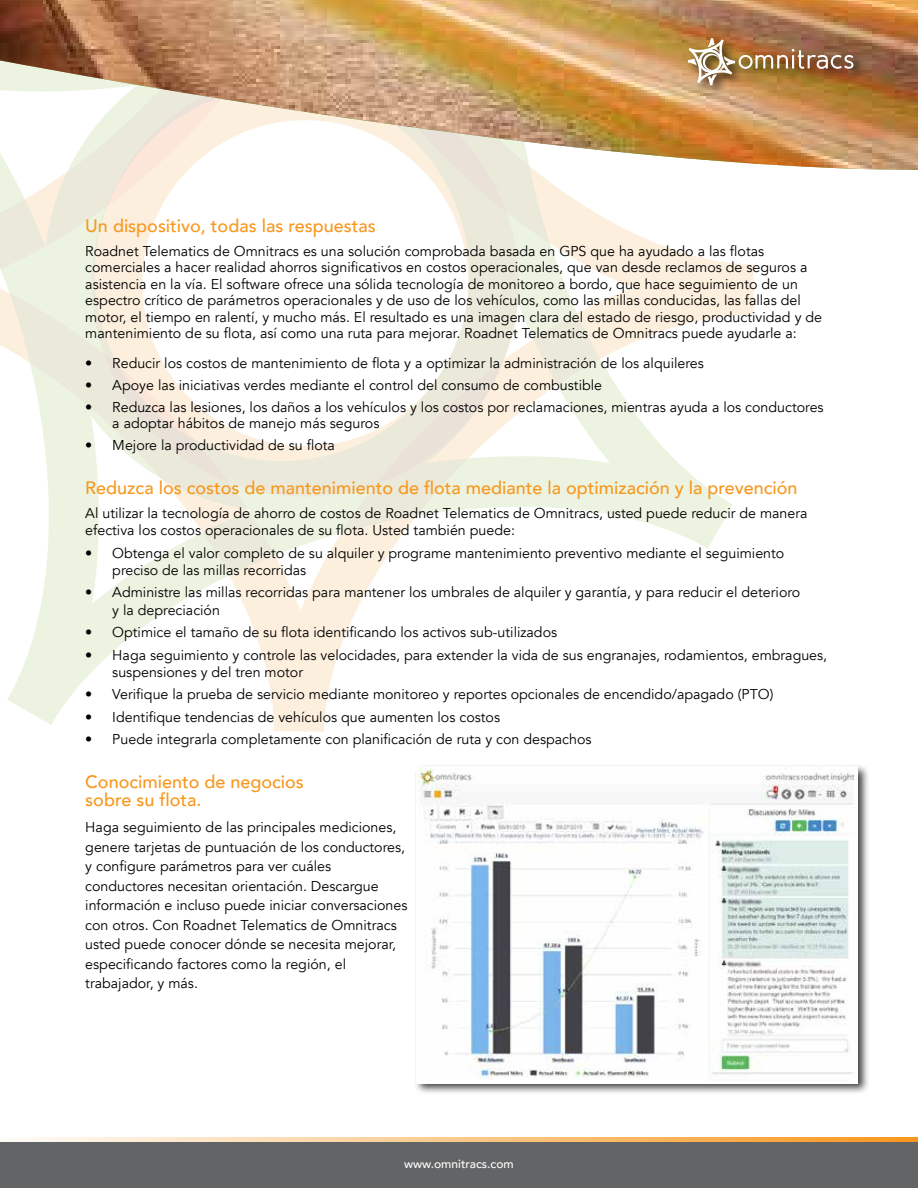
<style>
.page{position:relative;width:918px;height:1188px;background:#fff}
.page>*{position:absolute;margin:0;border:0;box-sizing:border-box;transform-origin:0 0}
.t1{font:500 18px/18px "Avenir";color:#f8971d}
.t2{font:14.25px/19.5px "Avenir";color:#000}
.t3{font:500 12px "Avenir";color:#fff}
</style>
<div class="page">
<svg style="left:0;top:170px;width:733px;height:555px"></svg>
<svg style="left:22px;top:1137px;width:896px;height:5px;background:#fac888"></svg>
<div style="left:0;top:1142px;width:918px;height:46px;background:#636466"></div>
<img style="left:0;top:0;width:918px;height:170px">
<div style="left:685px;top:35px;width:181px;height:63px;background:#000;opacity:.75"></div>
<img style="left:688px;top:38px;width:165px;height:47px">
<div style="left:414px;top:764px;width:456px;height:331px;background:#000;opacity:.75"></div>
<img style="left:417px;top:767px;width:441px;height:316px">
<p class="t1" style="left:85px;top:216px;width:292px">Un dispositivo, todas las respuestas</p>
<p class="t2" style="left:85px;top:243px;width:738px;line-height:16.5px">Roadnet Telematics de Omnitracs es una solución comprobada basada en GPS que ha ayudado a las flotas comerciales a hacer realidad ahorros significativos en costos operacionales, que van desde reclamos de seguros a asistencia en la vía. El software ofrece una sólida tecnología de monitoreo a bordo, que hace seguimiento de un espectro crítico de parámetros operacionales y de uso de los vehículos, como las millas conducidas, las fallas del motor, el tiempo en ralentí, y mucho más. El resultado es una imagen clara del estado de riesgo, productividad y de mantenimiento de su flota, así como una ruta para mejorar. Roadnet Telematics de Omnitracs puede ayudarle a:</p>
<p class="t2" style="left:85px;top:354px;width:620px">• Reducir los costos de mantenimiento de flota y a optimizar la administración de los alquileres</p>
<p class="t2" style="left:85px;top:376px;width:518px">• Apoye las iniciativas verdes mediante el control del consumo de combustible</p>
<p class="t2" style="left:112px;top:399px;width:713px;line-height:16.5px;text-indent:-27px">• Reduzca las lesiones, los daños a los vehículos y los costos por reclamaciones, mientras ayuda a los conductores a adoptar hábitos de manejo más seguros</p>
<p class="t2" style="left:85px;top:436px;width:251px">• Mejore la productividad de su flota</p>
<p class="t1" style="left:85px;top:478px;width:714px">Reduzca los costos de mantenimiento de flota mediante la optimización y la prevención</p>
<p class="t2" style="left:85px;top:505px;width:724px;line-height:17.1px">Al utilizar la tecnología de ahorro de costos de Roadnet Telematics de Omnitracs, usted puede reducir de manera efectiva los costos operacionales de su flota. Usted también puede:</p>
<p class="t2" style="left:112px;top:545px;width:674px;line-height:17.1px;text-indent:-27px">• Obtenga el valor completo de su alquiler y programe mantenimiento preventivo mediante el seguimiento preciso de las millas recorridas</p>
<p class="t2" style="left:112px;top:584px;width:690px;line-height:17.1px;text-indent:-27px">• Administre las millas recorridas para mantener los umbrales de alquiler y garantía, y para reducir el deterioro y la depreciación</p>
<p class="t2" style="left:85px;top:623px;width:473px">• Optimice el tamaño de su flota identificando los activos sub-utilizados</p>
<p class="t2" style="left:112px;top:646px;width:716px;line-height:17.1px;text-indent:-27px">• Haga seguimiento y controle las velocidades, para extender la vida de sus engranajes, rodamientos, embragues, suspensiones y del tren motor</p>
<p class="t2" style="left:85px;top:685px;width:690px">• Verifique la prueba de servicio mediante monitoreo y reportes opcionales de encendido/apagado (PTO)</p>
<p class="t2" style="left:85px;top:707px;width:416px">• Identifique tendencias de vehículos que aumenten los costos</p>
<p class="t2" style="left:85px;top:730px;width:508px">• Puede integrarla completamente con planificación de ruta y con despachos</p>
<p class="t1" style="left:85px;top:772px;width:220px">Conocimiento de negocios sobre su flota.</p>
<p class="t2" style="left:85px;top:818px;width:324px">Haga seguimiento de las principales mediciones, genere tarjetas de puntuación de los conductores, y configure parámetros para ver cuáles conductores necesitan orientación. Descargue información e incluso puede iniciar conversaciones con otros. Con Roadnet Telematics de Omnitracs usted puede conocer dónde se necesita mejorar, especificando factores como la región, el trabajador, y más.</p>
<p class="t3" style="left:404px;top:1153px;width:111px">www.omnitracs.com</p>
</div>
